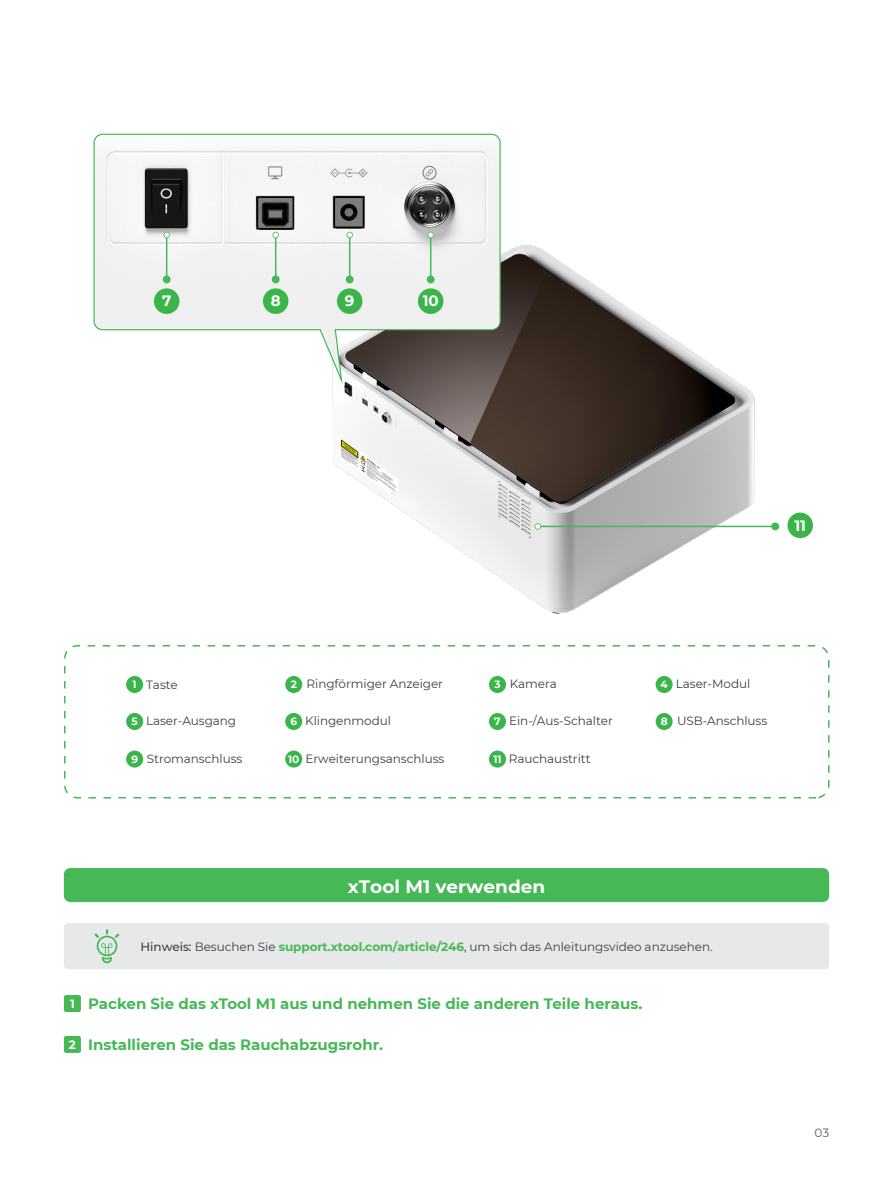
<style>
.page{position:relative;width:893px;height:1191px;background:#fff}
.page>*{position:absolute;margin:0;border:0;box-sizing:border-box;transform-origin:0 0}
.t1{font:700 18px "Montserrat";color:#fff}
.t2{font:700 15px "Montserrat";color:#46b856}
.t3{font:700 15px "Montserrat";color:#fff}
.t4{font:12px "Montserrat";letter-spacing:-.005em;color:#3f3f40}
.t5{font:12px "Montserrat";color:#58595b}
.s1{font-weight:700;font-size:10.5px;color:#fff}
.s2{font-weight:500}
.s3{font-weight:700;color:#46b856}
.s4{font-size:12px;color:#fff}
</style>
<div class="page">
<img style="left:332px;top:245px;width:427px;height:369px">
<img style="left:341px;top:254px;width:395px;height:249px">
<div style="left:64px;top:645px;width:765px;height:153px;border:2px dashed #45b756;border-radius:13px"></div>
<div style="left:64px;top:923px;width:765px;height:46px;background:#e7e8e9;border-radius:4px"></div>
<svg style="left:95px;top:929px;width:24px;height:34px"></svg>
<div style="left:64px;top:995px;width:17px;height:17px;background:#46b856;border-radius:2px"></div>
<div style="left:64px;top:1036px;width:17px;height:17px;background:#46b856;border-radius:2px"></div>
<div style="left:64px;top:868px;width:765px;height:34px;background:#46b856;border-radius:6px"></div>
<div style="left:656px;top:676px;width:17px;height:17px;background:#3ab54a;border-radius:50%"></div>
<div style="left:656px;top:713px;width:17px;height:17px;background:#3ab54a;border-radius:50%"></div>
<div style="left:126px;top:676px;width:17px;height:17px;background:#3ab54a;border-radius:50%"></div>
<div style="left:126px;top:713px;width:17px;height:17px;background:#3ab54a;border-radius:50%"></div>
<div style="left:126px;top:750px;width:17px;height:17px;background:#3ab54a;border-radius:50%"></div>
<div style="left:285px;top:676px;width:17px;height:17px;background:#3ab54a;border-radius:50%"></div>
<div style="left:285px;top:713px;width:17px;height:17px;background:#3ab54a;border-radius:50%"></div>
<div style="left:285px;top:750px;width:17px;height:17px;background:#3ab54a;border-radius:50%"></div>
<div style="left:489px;top:676px;width:17px;height:17px;background:#3ab54a;border-radius:50%"></div>
<div style="left:489px;top:713px;width:17px;height:17px;background:#3ab54a;border-radius:50%"></div>
<div style="left:489px;top:750px;width:17px;height:17px;background:#3ab54a;border-radius:50%"></div>
<div style="left:787px;top:512px;width:26px;height:26px;background:#3ab54a;border-radius:50%"></div>
<hr style="left:538px;top:525px;width:237px;height:2px;background:#46b856">
<div style="left:771px;top:522px;width:8px;height:8px;background:#46b856;border-radius:50%"></div>
<svg style="left:535px;top:523px;width:6px;height:6px"></svg>
<svg style="left:93px;top:133px;width:408px;height:255px"></svg>
<div style="left:154px;top:288px;width:25px;height:26px;background:#3ab54a;border-radius:50%"></div>
<hr style="left:166px;top:235px;width:1px;height:45px;background:#46b856">
<div style="left:163px;top:275px;width:8px;height:8px;background:#46b856;border-radius:50%"></div>
<svg style="left:163px;top:232px;width:7px;height:6px"></svg>
<div style="left:263px;top:288px;width:25px;height:26px;background:#3ab54a;border-radius:50%"></div>
<hr style="left:275px;top:235px;width:1px;height:45px;background:#46b856">
<div style="left:272px;top:275px;width:8px;height:8px;background:#46b856;border-radius:50%"></div>
<svg style="left:272px;top:232px;width:7px;height:6px"></svg>
<div style="left:337px;top:288px;width:25px;height:26px;background:#3ab54a;border-radius:50%"></div>
<hr style="left:349px;top:235px;width:1px;height:45px;background:#46b856">
<div style="left:346px;top:275px;width:8px;height:8px;background:#46b856;border-radius:50%"></div>
<svg style="left:346px;top:232px;width:7px;height:6px"></svg>
<div style="left:418px;top:288px;width:25px;height:26px;background:#3ab54a;border-radius:50%"></div>
<hr style="left:430px;top:235px;width:1px;height:45px;background:#46b856">
<div style="left:427px;top:275px;width:8px;height:8px;background:#46b856;border-radius:50%"></div>
<svg style="left:427px;top:232px;width:7px;height:6px"></svg>
<p class="t3" style="left:162px;top:290px;width:11px">7</p>
<p class="t3" style="left:271px;top:290px;width:11px">8</p>
<p class="t3" style="left:345px;top:290px;width:11px">9</p>
<p class="t3" style="left:423px;top:290px;width:17px">10</p>
<p class="t3" style="left:794px;top:514px;width:13px">11</p>
<p class="t4" style="left:133px;top:676px;width:47px"><span class="s1">1</span> Taste</p>
<p class="t4" style="left:132px;top:712px;width:106px"><span class="s1">5</span> Laser-Ausgang</p>
<p class="t4" style="left:131px;top:750px;width:113px"><span class="s1">9</span> Stromanschluss</p>
<p class="t4" style="left:291px;top:675px;width:154px"><span class="s1">2</span> Ringförmiger Anzeiger</p>
<p class="t4" style="left:290px;top:712px;width:102px"><span class="s1">6</span> Klingenmodul</p>
<p class="t4" style="left:288px;top:750px;width:158px"><span class="s1">10</span> Erweiterungsanschluss</p>
<p class="t4" style="left:494px;top:675px;width:64px"><span class="s1">3</span> Kamera</p>
<p class="t4" style="left:494px;top:712px;width:120px"><span class="s1">7</span> Ein-/Aus-Schalter</p>
<p class="t4" style="left:493px;top:750px;width:99px"><span class="s1">11</span> Rauchaustritt</p>
<h1 class="t1" style="left:348px;top:873px;width:199px">xTool M1 verwenden</h1>
<p class="t4" style="left:660px;top:675px;width:91px"><span class="s1">4</span> Laser-Modul</p>
<p class="t4" style="left:661px;top:712px;width:108px"><span class="s1">8</span> USB-Anschluss</p>
<p class="t4" style="left:141px;top:938px;width:574px"><span class="s2">Hinweis:</span> Besuchen Sie <span class="s3">support.xtool.com/article/246</span>, um sich das Anleitungsvideo anzusehen.</p>
<p class="t2" style="left:70px;top:992px;width:574px"><span class="s4">1</span> Packen Sie das xTool M1 aus und nehmen Sie die anderen Teile heraus.</p>
<p class="t2" style="left:69px;top:1033px;width:316px"><span class="s4">2</span> Installieren Sie das Rauchabzugsrohr.</p>
<p class="t5" style="left:815px;top:1124px;width:16px">03</p>
</div>
